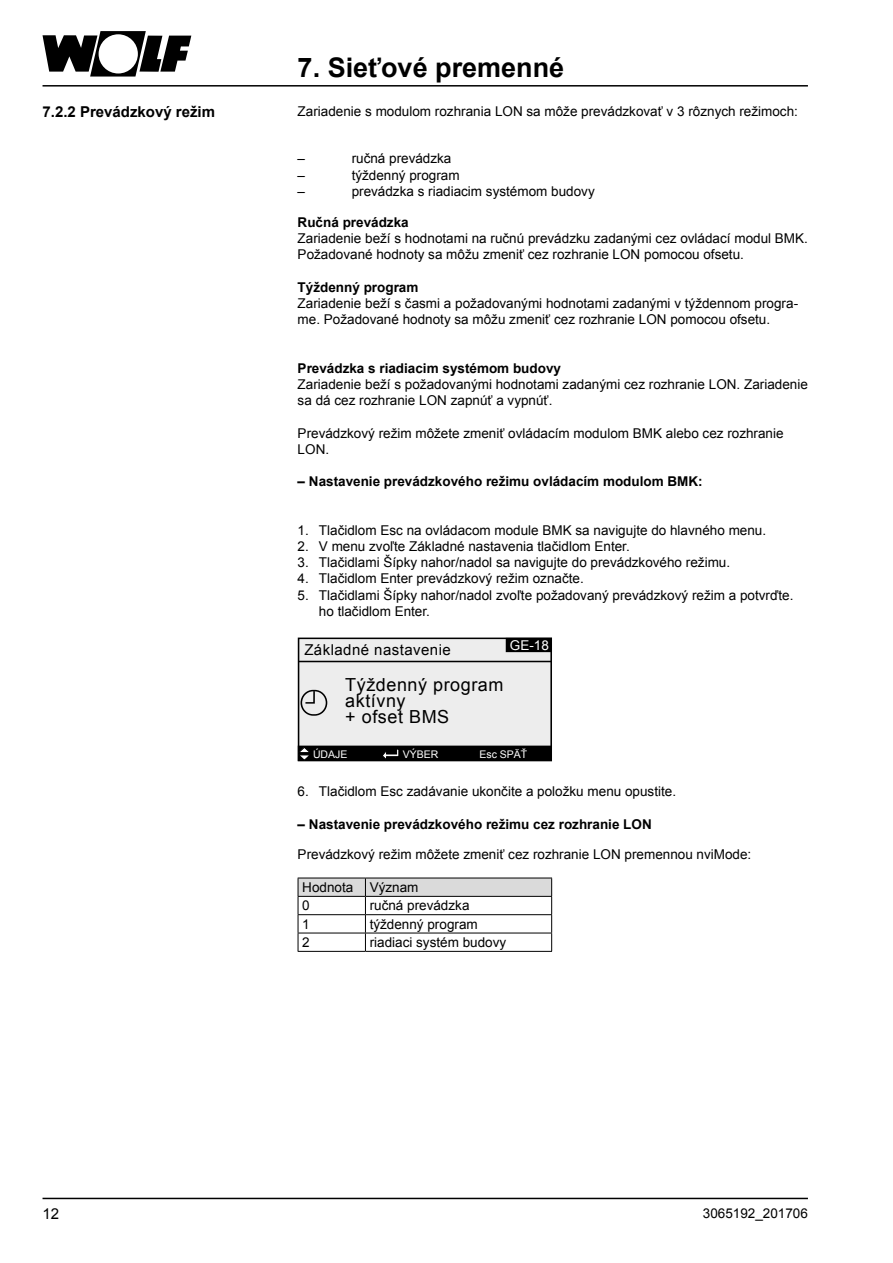
<style>
.page{position:relative;width:893px;height:1263px;background:#fff}
.page>*{position:absolute;margin:0;border:0;box-sizing:border-box;transform-origin:0 0}
.t1{font:700 27px "Arial";color:#000}
.t2{font:18px/16px "Arial";letter-spacing:.03em;color:#000}
.t3{font:700 15px "Arial";color:#000}
.t4{font:15px "Arial";letter-spacing:.03em;color:#000}
.t5{font:13.5px/16.2px "Arial";color:#000}
.t6{font:700 13.5px "Arial";color:#000}
.t7{font:13.5px "Arial";color:#fff}
.t8{font:10.5px "Arial";color:#fff}
</style>
<div class="page">
<svg style="left:43px;top:31px;width:148px;height:46px"></svg>
<hr style="left:43px;top:85px;width:765px;height:2px;background:#000">
<hr style="left:43px;top:1198px;width:765px;height:1px;background:#000">
<svg style="left:298px;top:878px;width:254px;height:73px"></svg>
<hr style="left:298px;top:951px;width:67px;height:1px;background:#000">
<hr style="left:365px;top:951px;width:187px;height:1px;background:#000">
<div style="left:299px;top:638px;width:252px;height:122px;background:#ededed"></div>
<div style="left:298px;top:637px;width:254px;height:124px;border:2px solid #000"></div>
<div style="left:299px;top:746px;width:252px;height:14px;background:#000"></div>
<div style="left:298px;top:746px;width:254px;height:15px;border:2px solid #000"></div>
<hr style="left:299px;top:661px;width:253px;height:1px;background:#000">
<svg style="left:298px;top:747px;width:13px;height:13px"></svg>
<svg style="left:382px;top:749px;width:17px;height:11px"></svg>
<div style="left:506px;top:639px;width:45px;height:12px;background:#000"></div>
<div style="left:506px;top:638px;width:46px;height:14px;border:2px solid #000"></div>
<svg style="left:300px;top:689px;width:28px;height:27px"></svg>
<p class="t3" style="left:43px;top:102px;width:174px">7.2.2 Prevádzkový režim</p>
<h1 class="t1" style="left:298px;top:49px;width:268px">7. Sieťové premenné</h1>
<p class="t5" style="left:298px;top:103px;width:502px">Zariadenie s modulom rozhrania LON sa môže prevádzkovať v 3 rôznych režimoch:</p>
<p class="t5" style="left:298px;top:151px;width:9px">–</p>
<p class="t5" style="left:352px;top:151px;width:101px">ručná prevádzka</p>
<p class="t5" style="left:298px;top:167px;width:9px">–</p>
<p class="t5" style="left:352px;top:167px;width:110px">týždenný program</p>
<p class="t5" style="left:298px;top:183px;width:9px">–</p>
<p class="t5" style="left:352px;top:183px;width:245px">prevádzka s riadiacim systémom budovy</p>
<p class="t6" style="left:298px;top:213px;width:113px">Ručná prevádzka</p>
<p class="t5" style="left:298px;top:230px;width:512px">Zariadenie beží s hodnotami na ručnú prevádzku zadanými cez ovládací modul BMK.<br>Požadované hodnoty sa môžu zmeniť cez rozhranie LON pomocou ofsetu.</p>
<p class="t6" style="left:298px;top:278px;width:122px">Týždenný program</p>
<p class="t5" style="left:298px;top:295px;width:502px">Zariadenie beží s časmi a požadovanými hodnotami zadanými v týždennom progra&shy;me. Požadované hodnoty sa môžu zmeniť cez rozhranie LON pomocou ofsetu.</p>
<p class="t6" style="left:298px;top:359px;width:265px">Prevádzka s riadiacim systémom budovy</p>
<p class="t5" style="left:298px;top:376px;width:512px">Zariadenie beží s požadovanými hodnotami zadanými cez rozhranie LON. Zariadenie sa dá cez rozhranie LON zapnúť a vypnúť.</p>
<p class="t5" style="left:298px;top:425px;width:487px">Prevádzkový režim môžete zmeniť ovládacím modulom BMK alebo cez rozhranie<br>LON.</p>
<p class="t6" style="left:298px;top:472px;width:407px">– Nastavenie prevádzkového režimu ovládacím modulom BMK:</p>
<p class="t5" style="left:298px;top:522px;width:470px">1. Tlačidlom Esc na ovládacom module BMK sa navigujte do hlavného menu.</p>
<p class="t5" style="left:298px;top:538px;width:334px">2. V menu zvoľte Základné nastavenia tlačidlom Enter.</p>
<p class="t5" style="left:298px;top:554px;width:434px">3. Tlačidlami Šípky nahor/nadol sa navigujte do prevádzkového režimu.</p>
<p class="t5" style="left:298px;top:571px;width:288px">4. Tlačidlom Enter prevádzkový režim označte.</p>
<p class="t5" style="left:319px;top:587px;width:476px;text-indent:-21px">5. Tlačidlami Šípky nahor/nadol zvoľte požadovaný prevádzkový režim a potvrďte. ho tlačidlom Enter.</p>
<p class="t7" style="left:510px;top:636px;width:41px">GE-18</p>
<p class="t4" style="left:304px;top:640px;width:148px">Základné nastavenie</p>
<h2 class="t2" style="left:345px;top:677px;width:160px">Týždenný program aktívny<br>+ ofset BMS</h2>
<p class="t8" style="left:313px;top:747px;width:36px">ÚDAJE</p>
<p class="t8" style="left:403px;top:747px;width:37px">VÝBER</p>
<p class="t8" style="left:479px;top:747px;width:49px">Esc SPÄŤ</p>
<p class="t5" style="left:298px;top:783px;width:380px">6. Tlačidlom Esc zadávanie ukončite a položku menu opustite.</p>
<p class="t6" style="left:298px;top:815px;width:356px">– Nastavenie prevádzkového režimu cez rozhranie LON</p>
<p class="t5" style="left:298px;top:846px;width:455px">Prevádzkový režim môžete zmeniť cez rozhranie LON premennou nviMode:</p>
<p class="t5" style="left:302px;top:878px;width:118px;line-height:18.3px">Hodnota Význam<br>0</p>
<p class="t5" style="left:370px;top:898px;width:101px">ručná prevádzka</p>
<p class="t5" style="left:302px;top:916px;width:9px">1</p>
<p class="t5" style="left:370px;top:916px;width:110px">týždenný program</p>
<p class="t5" style="left:302px;top:934px;width:9px">2</p>
<p class="t5" style="left:370px;top:934px;width:138px">riadiaci systém budovy</p>
<p class="t4" style="left:43px;top:1203px;width:18px">12</p>
<p class="t5" style="left:703px;top:1205px;width:107px">3065192_201706</p>
</div>
